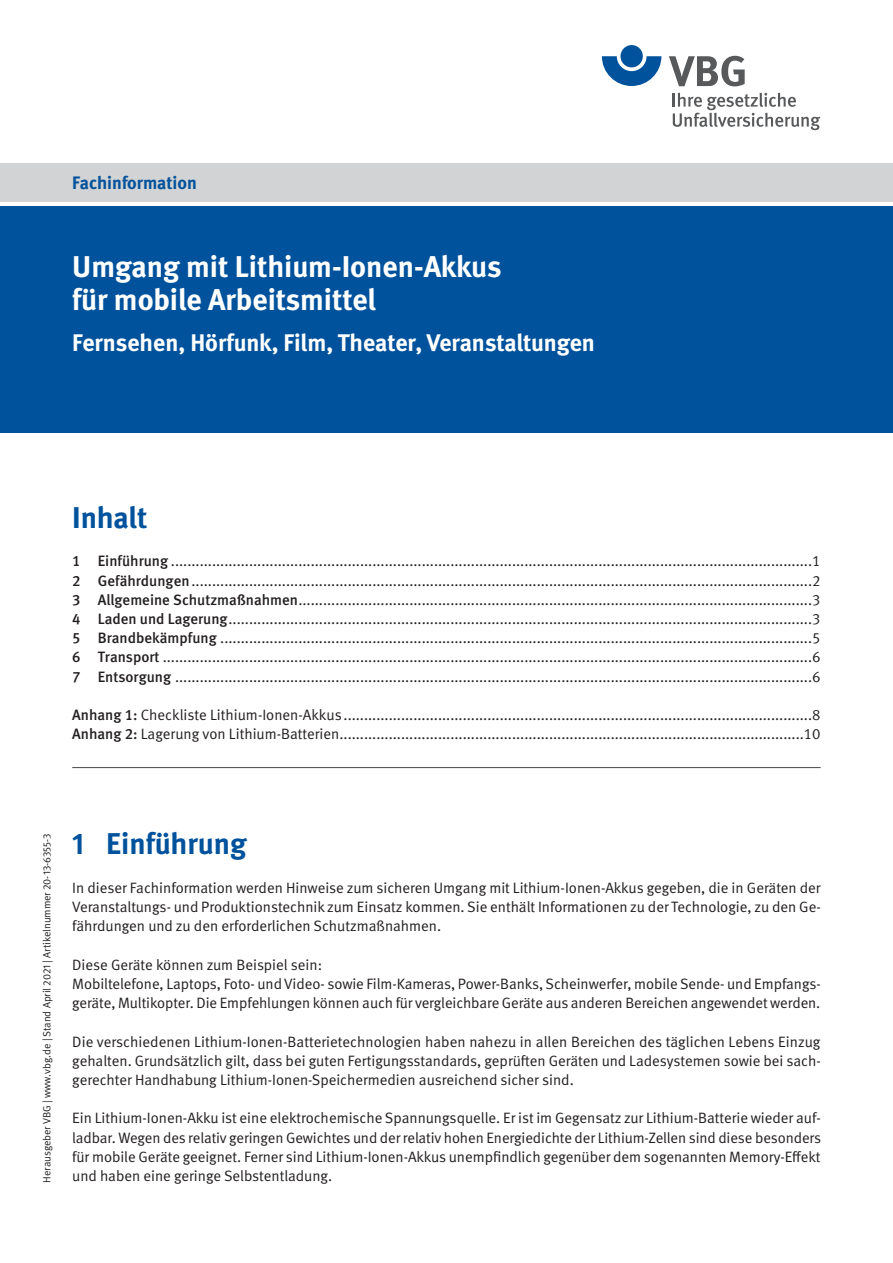
<style>
.page{position:relative;width:893px;height:1263px;background:#fff}
.page>*{position:absolute;margin:0;border:0;box-sizing:border-box;transform-origin:0 0}
._01_Überschriften_Titel{font:700 30px/33px "DGUV Meta";color:#fff}
._01_Überschriften_D_-_Überschrift_blau_20{font:700 30px "DGUV Meta";color:#00529c}
._01_Überschriften_C_-_Unter-Überschrift_s{font:700 24px "DGUV Meta";color:#fff}
._01_Überschriften_Zwischenüberschrift_Bla{font:700 18px "DGUV Meta";color:#00529c}
._02_Fließtext_Fließtext{font:15px/19.2px "DGUV Meta";color:#231f20;text-align:justify}
._02_Fließtext_Stand{font:10.5px "DGUV Meta";color:#231f20}
.s1{font-weight:500}
</style>
<div class="page">
<svg style="left:602px;top:56px;width:59px;height:30px"></svg>
<div style="left:620px;top:45px;width:23px;height:22px;background:#00529c;border-radius:50%"></div>
<svg style="left:669px;top:56px;width:76px;height:30px"></svg>
<svg style="left:673px;top:93px;width:147px;height:37px"></svg>
<div style="left:0;top:163px;width:893px;height:38px;background:#d1d3d4"></div>
<div style="left:0;top:206px;width:893px;height:226px;background:#00529c"></div>
<hr style="left:72px;top:767px;width:749px;height:1px;background:#58595b">
<p class="_01_Überschriften_Zwischenüberschrift_Bla" style="left:72px;top:172px;width:126px">Fachinformation</p>
<p class="_01_Überschriften_Titel" style="left:72px;top:251px;width:431px">Umgang mit Lithium-Ionen-Akkus für mobile Arbeitsmittel</p>
<h1 class="_01_Überschriften_C_-_Unter-Überschrift_s" style="left:72px;top:328px;width:524px">Fernsehen, Hörfunk, Film, Theater, Veranstaltungen</h1>
<p class="_01_Überschriften_D_-_Überschrift_blau_20" style="left:72px;top:500px;width:76px">Inhalt</p>
<p class="_02_Fließtext_Fließtext" style="left:72px;top:552px;width:750px"><span class="s1">1 Einführung</span> ............................................................................................................................................................1</p>
<p class="_02_Fließtext_Fließtext" style="left:72px;top:571px;width:750px"><span class="s1">2 Gefährdungen</span>.......................................................................................................................................................2</p>
<p class="_02_Fließtext_Fließtext" style="left:72px;top:590px;width:750px"><span class="s1">3 Allgemeine Schutzmaßnahmen</span>.............................................................................................................................3</p>
<p class="_02_Fließtext_Fließtext" style="left:72px;top:610px;width:750px"><span class="s1">4 Laden und Lagerung</span>..............................................................................................................................................3</p>
<p class="_02_Fließtext_Fließtext" style="left:72px;top:629px;width:750px"><span class="s1">5 Brandbekämpfung</span> ................................................................................................................................................5</p>
<p class="_02_Fließtext_Fließtext" style="left:72px;top:648px;width:750px"><span class="s1">6 Transport</span> ..............................................................................................................................................................6</p>
<p class="_02_Fließtext_Fließtext" style="left:72px;top:667px;width:750px"><span class="s1">7 Entsorgung</span> ...........................................................................................................................................................6</p>
<p class="_02_Fließtext_Fließtext" style="left:72px;top:706px;width:750px"><span class="s1">Anhang 1:</span> Checkliste Lithium-Ionen-Akkus ..................................................................................................................8</p>
<p class="_02_Fließtext_Fließtext" style="left:72px;top:725px;width:750px"><span class="s1">Anhang 2:</span> Lagerung von Lithium-Batterien.................................................................................................................10</p>
<p class="_02_Fließtext_Stand" style="left:41px;top:1182px;width:351px;rotate:-90deg">Herausgeber VBG | www.vbg.de | Stand April 2021 | Artikelnummer 20-13-6355-3</p>
<h1 class="_01_Überschriften_D_-_Überschrift_blau_20" style="left:72px;top:826px;width:176px">1 Einführung</h1>
<p class="_02_Fließtext_Fließtext" style="left:72px;top:878px;width:750px">In dieser Fachinformation werden Hinweise zum sicheren Umgang mit Lithium-Ionen-Akkus gegeben, die in Geräten der Veranstaltungs- und Produktionstechnik zum Einsatz kommen. Sie enthält Informationen zu der Technologie, zu den Ge&shy;fährdungen und zu den erforderlichen Schutzmaßnahmen.</p>
<p class="_02_Fließtext_Fließtext" style="left:72px;top:955px;width:251px">Diese Geräte können zum Beispiel sein:</p>
<p class="_02_Fließtext_Fließtext" style="left:72px;top:974px;width:750px">Mobiltelefone, Laptops, Foto- und Video- sowie Film-Kameras, Power-Banks, Scheinwerfer, mobile Sende- und Empfangs&shy;geräte, Multikopter. Die Empfehlungen können auch für vergleichbare Geräte aus anderen Bereichen angewendet werden.</p>
<p class="_02_Fließtext_Fließtext" style="left:72px;top:1032px;width:750px">Die verschiedenen Lithium-Ionen-Batterietechnologien haben nahezu in allen Bereichen des täglichen Lebens Einzug gehalten. Grundsätzlich gilt, dass bei guten Fertigungsstandards, geprüften Geräten und Ladesystemen sowie bei sach&shy;gerechter Handhabung Lithium-Ionen-Speichermedien ausreichend sicher sind.</p>
<p class="_02_Fließtext_Fließtext" style="left:72px;top:1109px;width:750px">Ein Lithium-Ionen-Akku ist eine elektrochemische Spannungsquelle. Er ist im Gegensatz zur Lithium-Batterie wieder auf&shy;ladbar. Wegen des relativ geringen Gewichtes und der relativ hohen Energiedichte der Lithium-Zellen sind diese besonders für mobile Geräte geeignet. Ferner sind Lithium-Ionen-Akkus unempfindlich gegenüber dem sogenannten Memory-Effekt und haben eine geringe Selbstentladung.</p>
</div>
